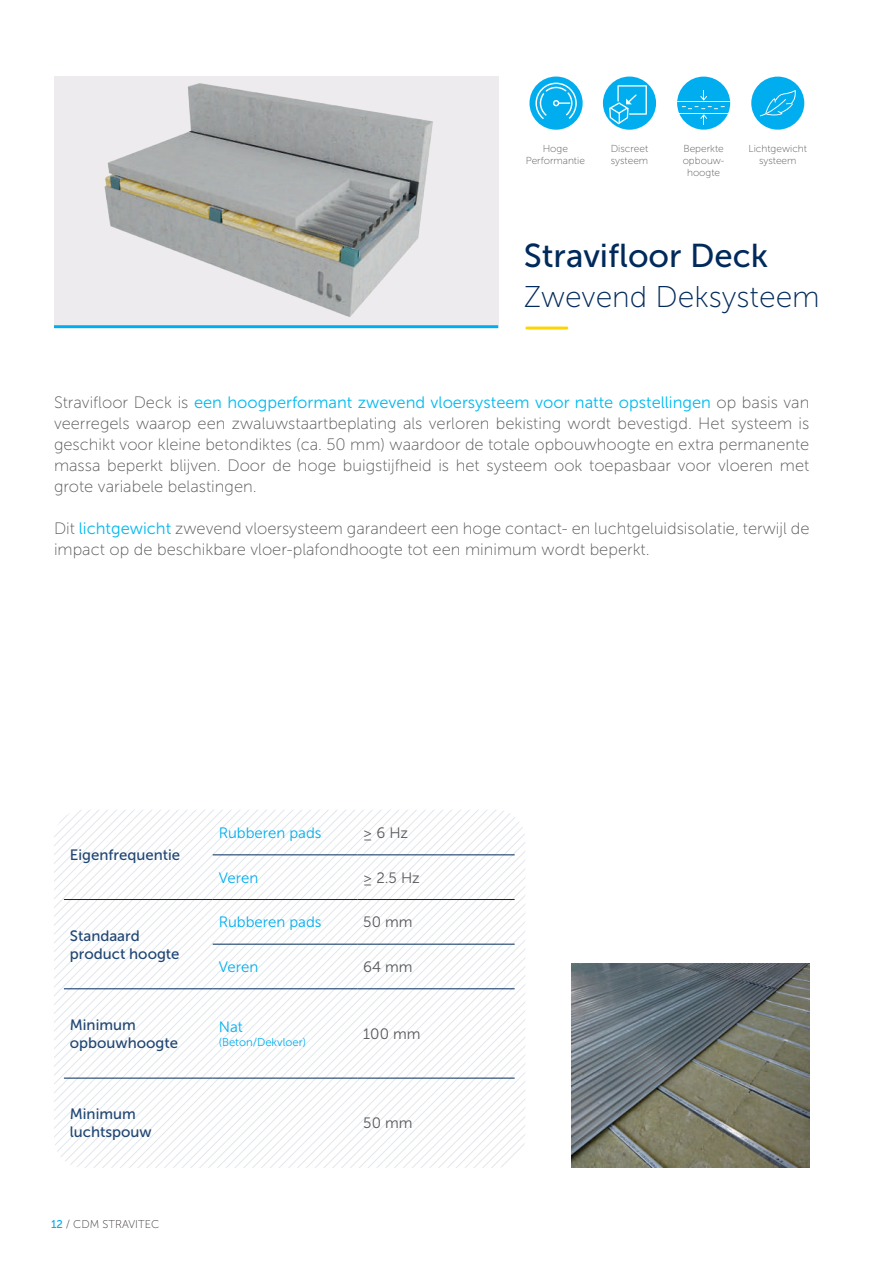
<style>
.page{position:relative;width:893px;height:1263px;background:#fff}
.page>*{position:absolute;margin:0;border:0;box-sizing:border-box;transform-origin:0 0}
.t1{font:33px "Museo Sans 500";color:#002a5b}
.t2{font:30px "Museo Sans 100";color:#002a5b}
.t3{font:16.5px/21px "Museo Sans 100";color:#57585a;text-align:justify}
.t4{font:16.5px "Museo Sans 300";color:#00baf1}
.t5{font:15px/18px "Museo Sans 500";color:#1f4573}
.t6{font:15px "Museo Sans 300";color:#00aeef}
.t7{font:15px "Museo Sans 300";color:#57585a}
.t8{font:11.25px "Museo Sans 300";color:#00aeef}
.t9{font:11.25px "Museo Sans 100";color:#3b3635}
.t10{font:10.2px/12.1px "Museo Sans 100";color:#57585a;text-align:center}
.s1{font-family:"Museo Sans 100";color:#57585a}
.s2{font-family:"Museo Sans 300";color:#00baf1}
.s3{font-family:"Museo Sans 500";color:#00aeef}
</style>
<div class="page">
<img style="left:54px;top:77px;width:444px;height:247px">
<hr style="left:54px;top:325px;width:444px;height:3px;background:#00aeef">
<img style="left:571px;top:964px;width:238px;height:204px">
<div style="left:529px;top:77px;width:54px;height:53px;background:#00aeef;border-radius:50%"></div>
<div style="left:603px;top:77px;width:53px;height:53px;background:#00aeef;border-radius:50%"></div>
<div style="left:677px;top:77px;width:53px;height:53px;background:#00aeef;border-radius:50%"></div>
<div style="left:751px;top:77px;width:53px;height:53px;background:#00aeef;border-radius:50%"></div>
<hr style="left:527px;top:327px;width:40px;height:3px;background:#fed503">
<svg style="left:54px;top:810px;width:471px;height:358px"></svg>
<hr style="left:213px;top:854px;width:144px;height:1px;background:#002a5b">
<hr style="left:357px;top:854px;width:158px;height:1px;background:#002a5b">
<hr style="left:64px;top:899px;width:149px;height:1px;background:#002a5b">
<hr style="left:213px;top:899px;width:144px;height:1px;background:#002a5b">
<hr style="left:357px;top:899px;width:158px;height:1px;background:#002a5b">
<hr style="left:213px;top:944px;width:144px;height:1px;background:#002a5b">
<hr style="left:357px;top:944px;width:158px;height:1px;background:#002a5b">
<hr style="left:213px;top:988px;width:144px;height:1px;background:#002a5b">
<hr style="left:357px;top:988px;width:158px;height:1px;background:#002a5b">
<hr style="left:64px;top:988px;width:149px;height:1px;background:#002a5b">
<hr style="left:64px;top:1078px;width:149px;height:1px;background:#002a5b">
<hr style="left:213px;top:1078px;width:144px;height:1px;background:#002a5b">
<hr style="left:357px;top:1078px;width:158px;height:1px;background:#002a5b">
<svg style="left:535px;top:83px;width:42px;height:36px"></svg>
<svg style="left:609px;top:85px;width:38px;height:39px"></svg>
<svg style="left:760px;top:90px;width:36px;height:26px"></svg>
<svg style="left:700px;top:90px;width:7px;height:10px"></svg>
<hr style="left:677px;top:101px;width:53px;height:1px;background:#fff">
<hr style="left:677px;top:113px;width:53px;height:1px;background:#fff">
<svg style="left:682px;top:106px;width:43px;height:18px"></svg>
<p class="t10" style="left:526px;top:142px;width:61px">Hoge<br>Performantie</p>
<p class="t10" style="left:611px;top:142px;width:39px;text-align:left">Discreet systeem</p>
<p class="t10" style="left:683px;top:142px;width:43px">Beperkte opbouw&shy;hoogte</p>
<p class="t10" style="left:748px;top:142px;width:60px">Lichtgewicht systeem</p>
<h1 class="t1" style="left:524px;top:238px;width:246px">Stravifloor Deck</h1>
<h2 class="t2" style="left:524px;top:281px;width:297px">Zwevend Deksysteem</h2>
<p class="t4" style="left:54px;top:393px;width:757px"><span class="s1">Stravifloor Deck is</span> een hoogperformant zwevend vloersysteem voor natte opstellingen <span class="s1">op basis van</span></p>
<p class="t3" style="left:54px;top:413px;width:757px">veerregels waarop een zwaluwstaartbeplating als verloren bekisting wordt bevestigd. Het systeem is geschikt voor kleine betondiktes (ca. 50 mm) waardoor de totale opbouwhoogte en extra permanente massa beperkt blijven. Door de hoge buigstijfheid is het systeem ook toepasbaar voor vloeren met grote variabele belastingen.</p>
<p class="t3" style="left:54px;top:518px;width:757px">Dit <span class="s2">lichtgewicht</span> zwevend vloersysteem garandeert een hoge contact- en luchtgeluidsisolatie, terwijl de impact op de beschikbare vloer-plafondhoogte tot een minimum wordt beperkt.</p>
<p class="t5" style="left:70px;top:846px;width:112px">Eigenfrequentie</p>
<p class="t5" style="left:70px;top:927px;width:111px">Standaard product hoogte</p>
<p class="t6" style="left:219px;top:825px;width:104px">Rubberen pads</p>
<p class="t7" style="left:363px;top:825px;width:46px">≥ 6 Hz</p>
<p class="t6" style="left:219px;top:869px;width:41px">Veren</p>
<p class="t7" style="left:363px;top:869px;width:58px">≥ 2.5 Hz</p>
<p class="t6" style="left:219px;top:914px;width:104px">Rubberen pads</p>
<p class="t7" style="left:363px;top:914px;width:51px">50 mm</p>
<p class="t6" style="left:219px;top:959px;width:41px">Veren</p>
<p class="t7" style="left:363px;top:959px;width:51px">64 mm</p>
<p class="t5" style="left:70px;top:1016px;width:110px">Minimum opbouwhoogte</p>
<p class="t6" style="left:219px;top:1019px;width:26px">Nat</p>
<p class="t8" style="left:219px;top:1036px;width:89px">(Beton/Dekvloer)</p>
<p class="t7" style="left:363px;top:1026px;width:59px">100 mm</p>
<p class="t5" style="left:70px;top:1105px;width:83px">Minimum luchtspouw</p>
<p class="t7" style="left:363px;top:1115px;width:51px">50 mm</p>
<p class="t9" style="left:51px;top:1218px;width:110px"><span class="s3">12</span> / CDM STRAVITEC</p>
</div>
